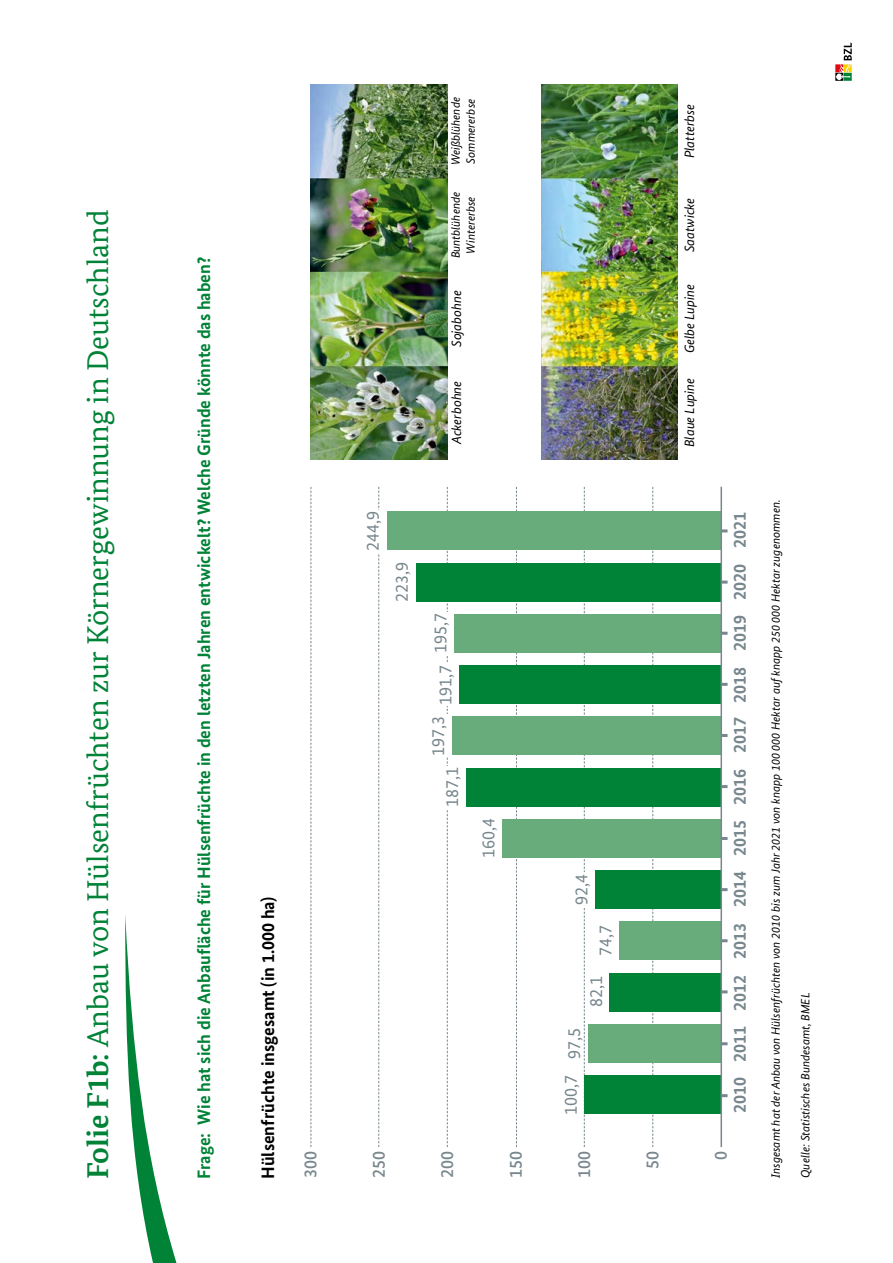
<style>
.page{position:relative;width:893px;height:1263px;background:#fff}
.page>*{position:absolute;margin:0;border:0;box-sizing:border-box;transform-origin:0 0}
.t1{font:30px "Bundes Serif";color:#008237}
.t2{font:700 18px "Bundes Sans";color:#008237}
.t3{font:18px "Bundes Sans";color:#78878e}
.t4{font:700 18px "Bundes Sans";color:#78878e}
.t5{font:700 18px "Bundes Sans";color:#000}
.t6{font:500 18px "Bundes Sans";color:#78878e}
.t7{font:italic 13.5px "Bundes Sans";color:#000}
.Quelle_BU{font:italic 12px/15px "Bundes Sans";color:#000;text-align:center}
.s1{font-weight:700}
</style>
<div class="page">
<svg style="left:125px;top:915px;width:52px;height:348px"></svg>
<svg style="left:835px;top:43px;width:17px;height:38px"></svg>
<img style="left:311px;top:84px;width:136px;height:375px">
<img style="left:542px;top:84px;width:136px;height:375px">
<svg style="left:311px;top:487px;width:1px;height:660px"></svg>
<svg style="left:378px;top:487px;width:1px;height:660px"></svg>
<svg style="left:447px;top:487px;width:1px;height:660px"></svg>
<svg style="left:516px;top:487px;width:1px;height:660px"></svg>
<svg style="left:584px;top:487px;width:1px;height:660px"></svg>
<svg style="left:652px;top:487px;width:1px;height:660px"></svg>
<div style="left:387px;top:511px;width:335px;height:39px;background:#67ac7a"></div>
<div style="left:415px;top:563px;width:307px;height:38px;background:#008237"></div>
<div style="left:454px;top:614px;width:268px;height:39px;background:#67ac7a"></div>
<div style="left:459px;top:665px;width:263px;height:39px;background:#008237"></div>
<div style="left:452px;top:716px;width:270px;height:39px;background:#67ac7a"></div>
<div style="left:466px;top:768px;width:256px;height:38px;background:#008237"></div>
<div style="left:502px;top:819px;width:220px;height:39px;background:#67ac7a"></div>
<div style="left:595px;top:870px;width:127px;height:39px;background:#008237"></div>
<div style="left:619px;top:921px;width:103px;height:39px;background:#67ac7a"></div>
<div style="left:609px;top:973px;width:113px;height:38px;background:#008237"></div>
<div style="left:588px;top:1024px;width:134px;height:39px;background:#67ac7a"></div>
<div style="left:584px;top:1075px;width:138px;height:39px;background:#008237"></div>
<div style="left:574px;top:872px;width:21px;height:35px;background:#fff"></div>
<div style="left:444px;top:766px;width:22px;height:42px;background:#fff"></div>
<div style="left:430px;top:715px;width:22px;height:42px;background:#fff"></div>
<div style="left:438px;top:663px;width:21px;height:43px;background:#fff"></div>
<div style="left:432px;top:612px;width:22px;height:42px;background:#fff"></div>
<div style="left:365px;top:510px;width:22px;height:42px;background:#fff"></div>
<hr style="left:720px;top:487px;width:2px;height:660px;background:#78878e">
<svg style="left:722px;top:1094px;width:6px;height:3px"></svg>
<svg style="left:722px;top:939px;width:6px;height:3px"></svg>
<svg style="left:722px;top:734px;width:6px;height:3px"></svg>
<svg style="left:722px;top:581px;width:6px;height:3px"></svg>
<svg style="left:722px;top:1042px;width:6px;height:3px"></svg>
<svg style="left:722px;top:837px;width:6px;height:3px"></svg>
<svg style="left:722px;top:888px;width:6px;height:3px"></svg>
<svg style="left:722px;top:683px;width:6px;height:3px"></svg>
<svg style="left:722px;top:529px;width:6px;height:3px"></svg>
<svg style="left:722px;top:990px;width:6px;height:3px"></svg>
<svg style="left:722px;top:785px;width:6px;height:3px"></svg>
<svg style="left:722px;top:632px;width:6px;height:3px"></svg>
<p class="t1" style="left:80px;top:1179px;width:971px;rotate:-90deg"><span class="s1">Folie F1b:</span> Anbau von Hülsenfrüchten zur Körnergewinnung in Deutschland</p>
<p class="t2" style="left:193px;top:1179px;width:924px;rotate:-90deg">Frage: Wie hat sich die Anbaufläche für Hülsenfrüchte in den letzten Jahren entwickelt? Welche Gründe könnte das haben?</p>
<p class="t5" style="left:257px;top:1179px;width:284px;rotate:-90deg">Hülsenfrüchte insgesamt (in 1.000 ha)</p>
<p class="Quelle_BU" style="left:448px;top:165px;width:70px;text-align:left;rotate:-90deg">Weißblühende<br>Sommererbse</p>
<p class="t7" style="left:681px;top:158px;width:56px;rotate:-90deg">Platterbse</p>
<p class="Quelle_BU" style="left:448px;top:258px;width:68px;rotate:-90deg">Buntblühende<br>Wintererbse</p>
<p class="t7" style="left:681px;top:252px;width:56px;rotate:-90deg">Saatwicke</p>
<p class="t7" style="left:448px;top:347px;width:58px;rotate:-90deg">Sojabohne</p>
<p class="t7" style="left:681px;top:353px;width:71px;rotate:-90deg">Gelbe Lupine</p>
<p class="t7" style="left:448px;top:444px;width:65px;rotate:-90deg">Ackerbohne</p>
<p class="t7" style="left:681px;top:447px;width:71px;rotate:-90deg">Blaue Lupine</p>
<p class="t3" style="left:362px;top:551px;width:42px;rotate:-90deg">244,9</p>
<p class="t4" style="left:729px;top:548px;width:37px;rotate:-90deg">2021</p>
<p class="t3" style="left:390px;top:602px;width:42px;rotate:-90deg">223,9</p>
<p class="t4" style="left:729px;top:600px;width:37px;rotate:-90deg">2020</p>
<p class="t3" style="left:429px;top:756px;width:144px;rotate:-90deg">197,3 191,7 195,7</p>
<p class="t4" style="left:729px;top:651px;width:37px;rotate:-90deg">2019</p>
<p class="t4" style="left:729px;top:703px;width:37px;rotate:-90deg">2018</p>
<p class="t4" style="left:729px;top:753px;width:37px;rotate:-90deg">2017</p>
<p class="t3" style="left:441px;top:807px;width:42px;rotate:-90deg">187,1</p>
<p class="t4" style="left:729px;top:805px;width:37px;rotate:-90deg">2016</p>
<p class="t3" style="left:477px;top:858px;width:42px;rotate:-90deg">160,4</p>
<p class="t4" style="left:729px;top:856px;width:37px;rotate:-90deg">2015</p>
<p class="t3" style="left:570px;top:905px;width:33px;rotate:-90deg">92,4</p>
<p class="t4" style="left:729px;top:907px;width:37px;rotate:-90deg">2014</p>
<p class="t3" style="left:594px;top:956px;width:33px;rotate:-90deg">74,7</p>
<p class="t4" style="left:729px;top:959px;width:37px;rotate:-90deg">2013</p>
<p class="t3" style="left:585px;top:1007px;width:33px;rotate:-90deg">82,1</p>
<p class="t4" style="left:729px;top:1011px;width:37px;rotate:-90deg">2012</p>
<p class="t3" style="left:560px;top:1115px;width:89px;rotate:-90deg">100,7 97,5</p>
<p class="t4" style="left:729px;top:1062px;width:37px;rotate:-90deg">2011</p>
<p class="t4" style="left:729px;top:1113px;width:37px;rotate:-90deg">2010</p>
<p class="t6" style="left:299px;top:1178px;width:28px;rotate:-90deg">300</p>
<p class="t6" style="left:368px;top:1178px;width:28px;rotate:-90deg">250</p>
<p class="t6" style="left:436px;top:1178px;width:28px;rotate:-90deg">200</p>
<p class="t6" style="left:505px;top:1178px;width:28px;rotate:-90deg">150</p>
<p class="t6" style="left:573px;top:1178px;width:29px;rotate:-90deg">100</p>
<p class="t6" style="left:641px;top:1169px;width:19px;rotate:-90deg">50</p>
<p class="t6" style="left:710px;top:1160px;width:10px;rotate:-90deg">0</p>
<p class="Quelle_BU" style="left:768px;top:1178px;width:680px;rotate:-90deg">Insgesamt hat der Anbau von Hülsenfrüchten von 2010 bis zum Jahr 2021 von knapp 100 000 Hektar auf knapp 250 000 Hektar zugenommen.</p>
<p class="Quelle_BU" style="left:798px;top:1178px;width:187px;rotate:-90deg">Quelle: Statistisches Bundesamt, BMEL</p>
</div>
